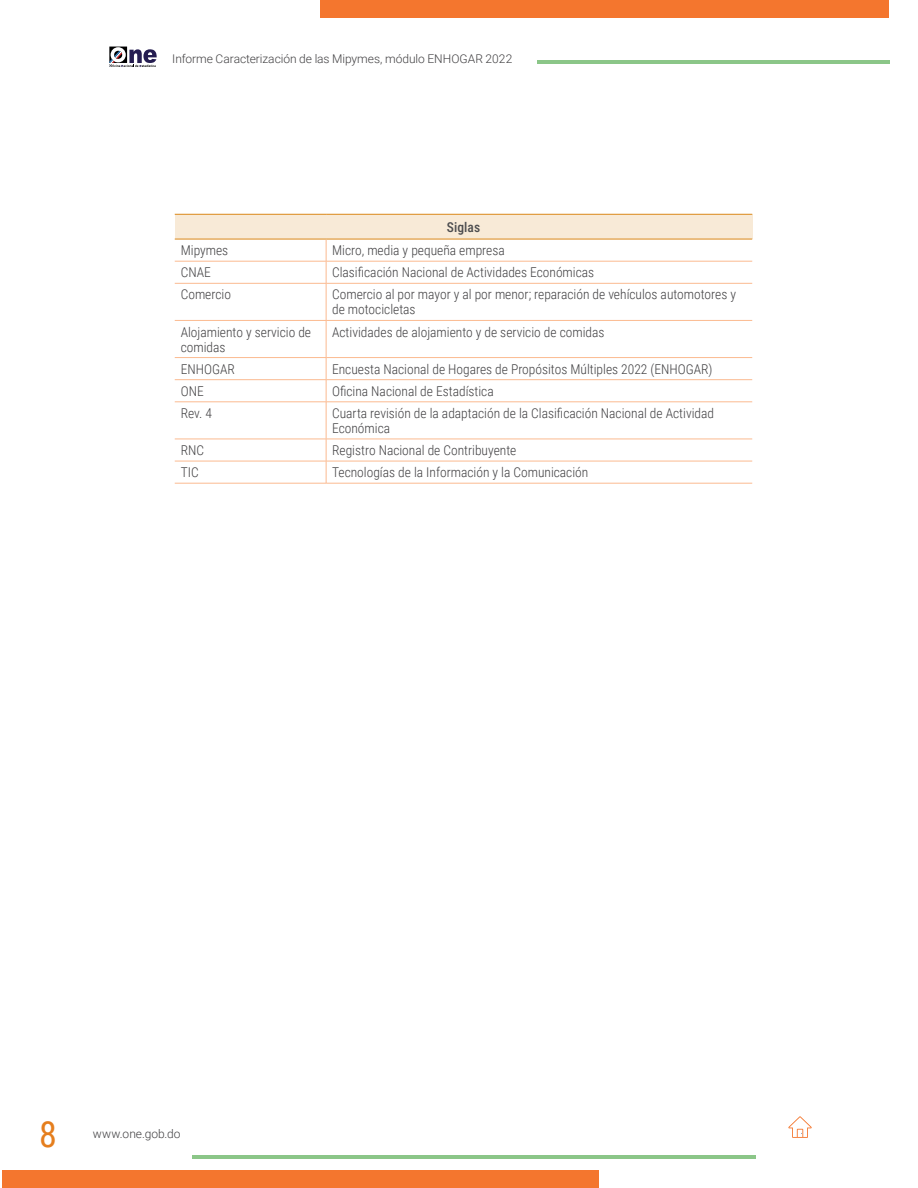
<style>
.page{position:relative;width:918px;height:1188px;background:#fff}
.page>*{position:absolute;margin:0;border:0;box-sizing:border-box;transform-origin:0 0}
.t1{font:36px "Roboto Condensed";color:#e57e1d}
.t2{font:300 13.5px/15px "Roboto Condensed";color:#414042}
.t3{font:500 13.5px "Roboto Condensed";letter-spacing:.01em;color:#4d4d4f}
.t4{font:300 12px "Roboto";color:#414042}
</style>
<div class="page">
<div style="left:320px;top:0;width:568px;height:17px;background:#f4762e"></div>
<div style="left:2px;top:1171px;width:596px;height:17px;background:#f4762e"></div>
<hr style="left:193px;top:1155px;width:563px;height:4px;background:#8bc688">
<svg style="left:788px;top:1116px;width:24px;height:22px"></svg>
<hr style="left:537px;top:61px;width:352px;height:3px;background:#8bc688">
<svg style="left:109px;top:47px;width:48px;height:20px"></svg>
<div style="left:175px;top:214px;width:577px;height:25px;background:#f8ead7"></div>
<hr style="left:175px;top:214px;width:151px;height:1px;background:#de9430">
<hr style="left:326px;top:214px;width:426px;height:1px;background:#de9430">
<hr style="left:175px;top:238px;width:151px;height:2px;background:#de9430">
<hr style="left:326px;top:238px;width:426px;height:2px;background:#de9430">
<hr style="left:175px;top:261px;width:151px;height:1px;background:#fbba90">
<hr style="left:326px;top:261px;width:426px;height:1px;background:#fbba90">
<svg style="left:326px;top:240px;width:1px;height:43px"></svg>
<hr style="left:175px;top:283px;width:151px;height:1px;background:#fbba90">
<hr style="left:326px;top:283px;width:426px;height:1px;background:#fbba90">
<hr style="left:326px;top:284px;width:1px;height:36px;background:#fbba90">
<hr style="left:175px;top:320px;width:151px;height:1px;background:#fbba90">
<hr style="left:326px;top:320px;width:426px;height:1px;background:#fbba90">
<hr style="left:326px;top:321px;width:1px;height:36px;background:#fbba90">
<hr style="left:175px;top:357px;width:151px;height:1px;background:#fbba90">
<hr style="left:326px;top:357px;width:426px;height:1px;background:#fbba90">
<hr style="left:175px;top:379px;width:151px;height:1px;background:#fbba90">
<hr style="left:326px;top:379px;width:426px;height:1px;background:#fbba90">
<svg style="left:326px;top:358px;width:1px;height:44px"></svg>
<hr style="left:175px;top:402px;width:151px;height:1px;background:#fbba90">
<hr style="left:326px;top:402px;width:426px;height:1px;background:#fbba90">
<hr style="left:326px;top:402px;width:1px;height:37px;background:#fbba90">
<hr style="left:175px;top:439px;width:151px;height:1px;background:#fbba90">
<hr style="left:326px;top:439px;width:426px;height:1px;background:#fbba90">
<hr style="left:175px;top:461px;width:151px;height:1px;background:#fbba90">
<hr style="left:326px;top:461px;width:426px;height:1px;background:#fbba90">
<svg style="left:326px;top:439px;width:1px;height:44px"></svg>
<hr style="left:175px;top:483px;width:151px;height:1px;background:#fbba90">
<hr style="left:326px;top:483px;width:426px;height:1px;background:#fbba90">
<p class="t4" style="left:172px;top:50px;width:342px">Informe Caracterización de las Mipymes, módulo ENHOGAR 2022</p>
<p class="t3" style="left:447px;top:217px;width:35px">Siglas</p>
<p class="t2" style="left:181px;top:242px;width:49px">Mipymes</p>
<p class="t2" style="left:332px;top:242px;width:174px">Micro, media y pequeña empresa</p>
<p class="t2" style="left:181px;top:265px;width:32px">CNAE</p>
<p class="t2" style="left:332px;top:265px;width:264px">Clasificación Nacional de Actividades Económicas</p>
<p class="t2" style="left:181px;top:287px;width:52px">Comercio</p>
<p class="t2" style="left:332px;top:287px;width:405px">Comercio al por mayor y al por menor; reparación de vehículos automotores y de motocicletas</p>
<p class="t2" style="left:181px;top:324px;width:132px">Alojamiento y servicio de comidas</p>
<p class="t2" style="left:332px;top:324px;width:274px">Actividades de alojamiento y de servicio de comidas</p>
<p class="t2" style="left:181px;top:361px;width:56px">ENHOGAR</p>
<p class="t2" style="left:332px;top:361px;width:382px">Encuesta Nacional de Hogares de Propósitos Múltiples 2022 (ENHOGAR)</p>
<p class="t2" style="left:181px;top:383px;width:24px">ONE</p>
<p class="t2" style="left:332px;top:383px;width:163px">Oficina Nacional de Estadística</p>
<p class="t2" style="left:181px;top:405px;width:33px">Rev. 4</p>
<p class="t2" style="left:332px;top:405px;width:384px">Cuarta revisión de la adaptación de la Clasificación Nacional de Actividad<br>Económica</p>
<p class="t2" style="left:181px;top:442px;width:25px">RNC</p>
<p class="t2" style="left:332px;top:442px;width:186px">Registro Nacional de Contribuyente</p>
<p class="t2" style="left:181px;top:464px;width:19px">TIC</p>
<p class="t2" style="left:332px;top:464px;width:258px">Tecnologías de la Información y la Comunicación</p>
<h1 class="t1" style="left:39px;top:1109px;width:19px">8</h1>
<p class="t4" style="left:93px;top:1125px;width:89px">www.one.gob.do</p>
</div>
